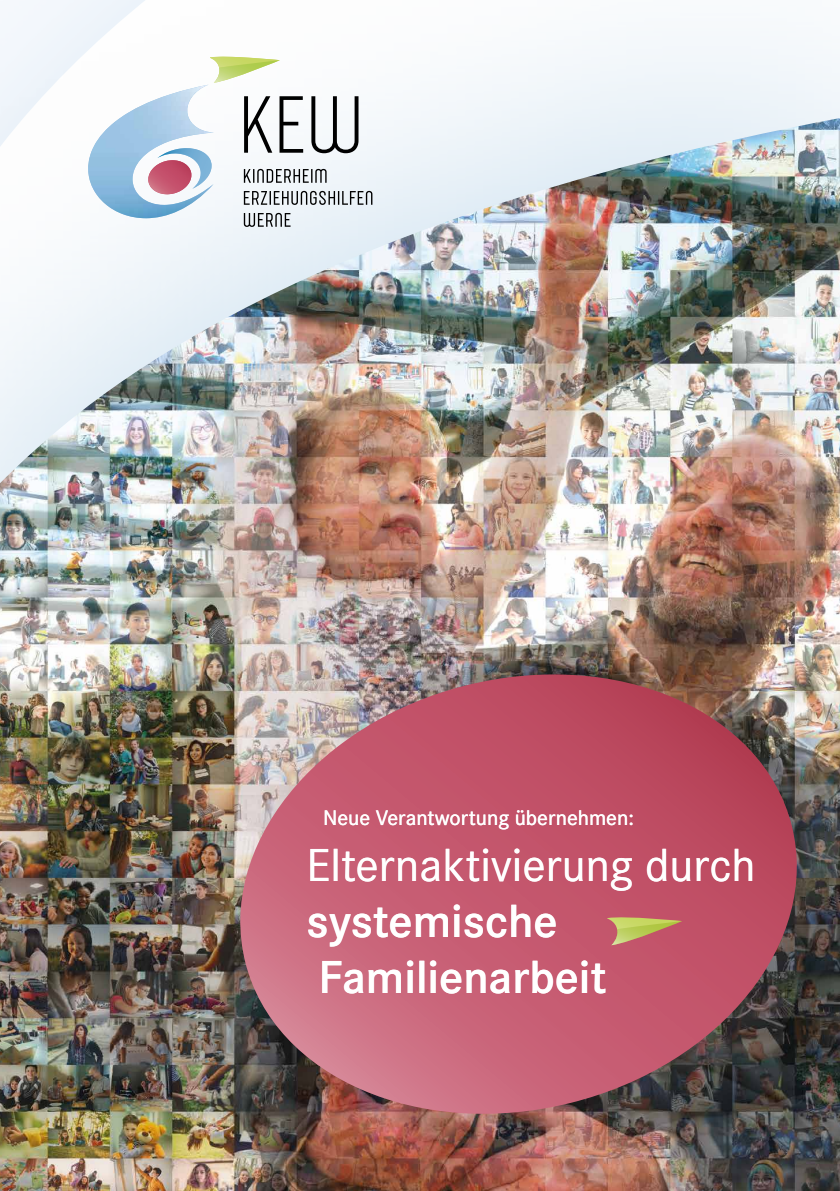
<style>
.page{position:relative;width:840px;height:1191px;background:#fff}
.page>*{position:absolute;margin:0;border:0;box-sizing:border-box;transform-origin:0 0}
.t1{font:600 48px/56px "Corporate S Pro";color:#fff}
.t2{font:48px "Corporate S Pro";color:#fff}
.t3{font:500 22px "Corporate S Pro";color:#fff}
</style>
<div class="page">
<div style="left:0;top:0;width:839px;height:1191px;background:#f6f9fb"></div>
<img style="left:0;top:118px;width:839px;height:1073px">
<img style="left:216px;top:647px;width:604px;height:493px">
<svg style="left:88px;top:57px;width:284px;height:170px"></svg>
<svg style="left:607px;top:915px;width:74px;height:30px"></svg>
<p class="t3" style="left:323px;top:801px;width:312px">Neue Verantwortung übernehmen:</p>
<h1 class="t2" style="left:306px;top:830px;width:450px">Elternaktivierung durch</h1>
<h1 class="t1" style="left:306px;top:889px;width:301px">systemische<br>Familienarbeit</h1>
</div>
